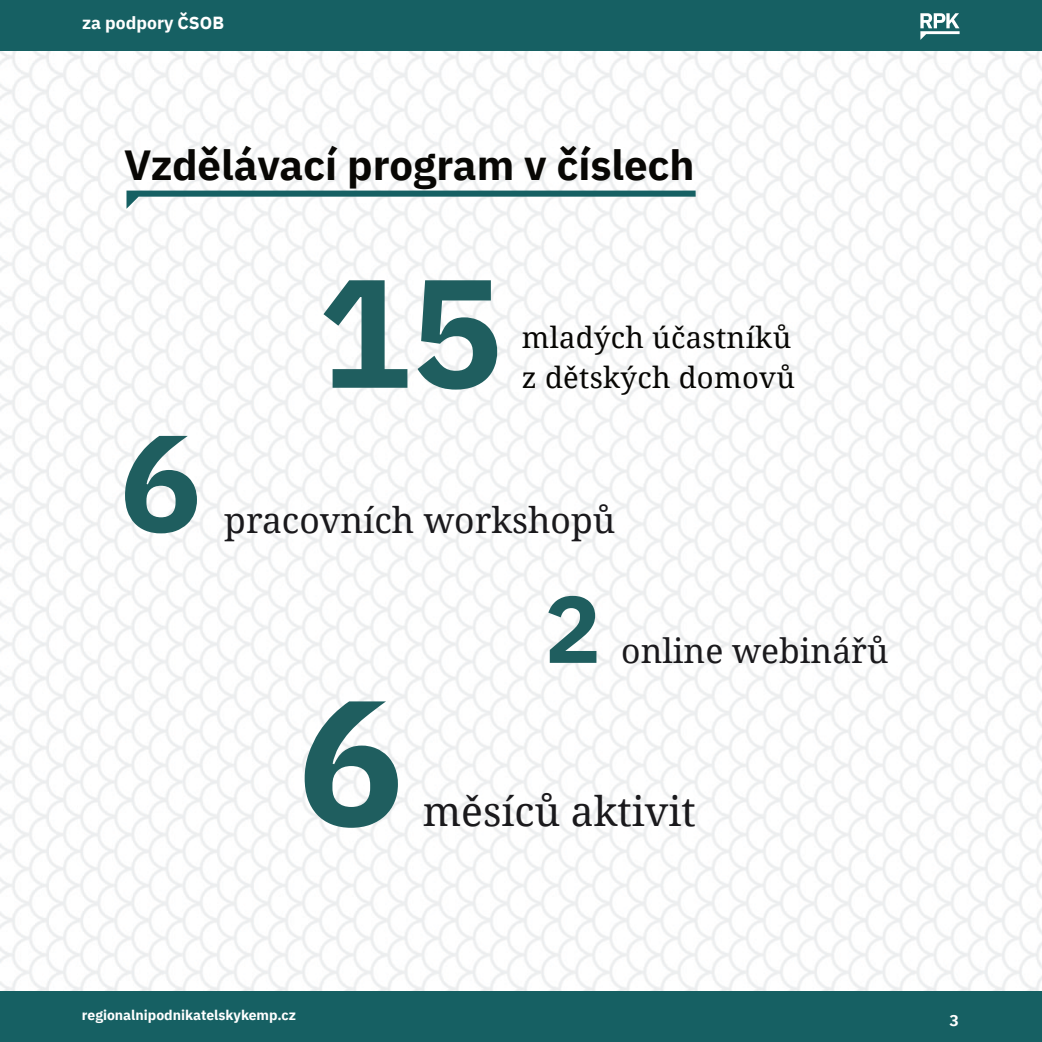
<style>
.page{position:relative;width:1042px;height:1042px;background:#fff}
.page>*{position:absolute;margin:0;border:0;box-sizing:border-box;transform-origin:0 0}
.t1{font:700 177.97px "IBM Plex Sans";color:#1f5e5f}
.t2{font:700 154px "IBM Plex Sans";color:#1f5e5f}
.t3{font:700 137.2px "IBM Plex Sans";color:#1f5e5f}
.t4{font:700 94.33px "IBM Plex Sans";color:#1f5e5f}
.t5{font:700 42px "IBM Plex Sans";color:#080704}
.t6{font:40.77px "Noto Serif";color:#1a191c}
.t7{font:35.35px "Noto Serif";color:#1a191c}
.t8{font:33.6px "Noto Serif";color:#1a191c}
.t9{font:29.22px "Noto Serif";letter-spacing:.01em;color:#080704}
.t10{font:700 17.5px "IBM Plex Sans";color:#fff}
.t11{font:700 15.75px "IBM Plex Sans";color:#fff}
.t12{font:700 14px "IBM Plex Sans";color:#fff}
</style>
<div class="page">
<img style="left:0;top:51px;width:1042px;height:940px">
<div style="left:0;top:0;width:1042px;height:51px;background:#166063"></div>
<div style="left:0;top:991px;width:1042px;height:51px;background:#166063"></div>
<svg style="left:920px;top:13px;width:39px;height:27px"></svg>
<svg style="left:126px;top:191px;width:569px;height:18px"></svg>
<p class="t10" style="left:82px;top:15px;width:143px">za podpory ČSOB</p>
<h3 class="t5" style="left:124px;top:147px;width:572px">Vzdělávací program v číslech</h3>
<h3 class="t3" style="left:119px;top:425px;width:84px">6</h3>
<h2 class="t2" style="left:318px;top:268px;width:186px">15</h2>
<p class="t9" style="left:522px;top:317px;width:271px">mladých účastníků</p>
<p class="t9" style="left:522px;top:356px;width:274px">z dětských domovů</p>
<p class="t7" style="left:224px;top:495px;width:392px">pracovních workshopů</p>
<h3 class="t4" style="left:544px;top:589px;width:58px">2</h3>
<p class="t8" style="left:621px;top:627px;width:269px">online webinářů</p>
<h1 class="t1" style="left:297px;top:687px;width:108px">6</h1>
<h3 class="t6" style="left:423px;top:782px;width:275px">měsíců aktivit</h3>
<p class="t12" style="left:82px;top:1009px;width:216px">regionalnipodnikatelskykemp.cz</p>
<p class="t11" style="left:949px;top:1014px;width:11px">3</p>
</div>
